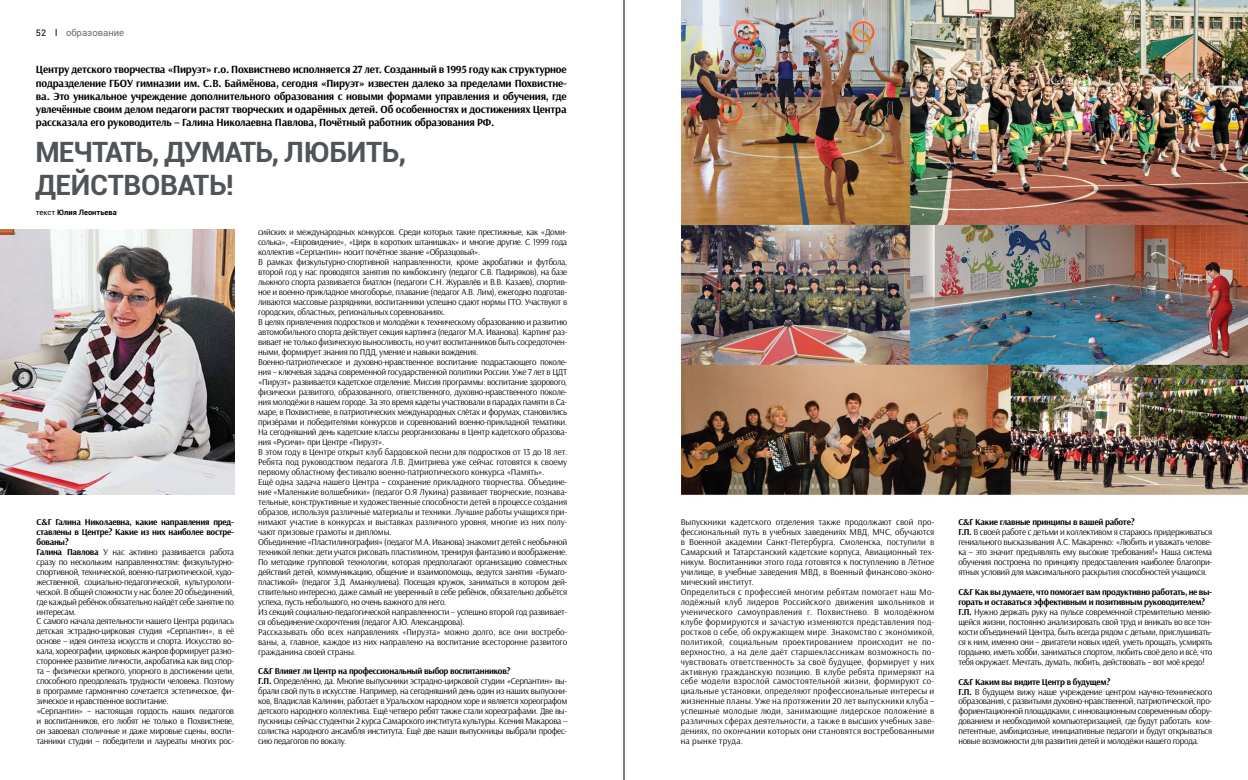
<style>
.page{position:relative;width:1248px;height:780px;background:#fff}
.page>*{position:absolute;margin:0;border:0;box-sizing:border-box;transform-origin:0 0}
.t1{font:700 28px/33px "Roboto";letter-spacing:-.015em;color:#4e5458}
.t2{font:700 11px/13.2px "Arsenal";letter-spacing:-.02em;color:#000;text-align:justify}
.t3{font:9.5px "Roboto";color:#6c6f71}
.t4{font:9px/10px "Arsenal";letter-spacing:-.03em;color:#000}
.t5{font:9px/10px "Arsenal";letter-spacing:.02em;color:#000}
.t6{font:700 7.5px "Roboto";color:#000}
.s1{font-size:9px;color:#000}
.s2{font-weight:400}
.s3{font-weight:700}
.s4{font-family:"AG Opus C";font-weight:700}
</style>
<div class="page">
<img style="left:0;top:229px;width:234px;height:265px">
<img style="left:624px;top:0;width:623px;height:504px">
<hr style="left:623px;top:0;width:1px;height:780px;background:#000">
<p class="t3" style="left:36px;top:26px;width:90px"><span class="s1">52 l</span> образование</p>
<p class="t2" style="left:36px;top:63px;width:532px">Центру детского творчества «Пируэт» г.о. Похвистнево исполняется 27 лет. Созданный в 1995 году как структурное подразделение ГБОУ гимназии им. С.В. Баймёнова, сегодня «Пируэт» известен далеко за пределами Похвистне&shy;ва. Это уникальное учреждение дополнительного образования с новыми формами управления и обучения, где увлечённые своим делом педагоги растят творческих и одарённых детей. Об особенностях и достижениях Центра рассказала его руководитель – Галина Николаевна Павлова, Почётный работник образования РФ.</p>
<h1 class="t1" style="left:35px;top:134px;width:372px">МЕЧТАТЬ, ДУМАТЬ, ЛЮБИТЬ,<br>ДЕЙСТВОВАТЬ!</h1>
<p class="t6" style="left:36px;top:207px;width:82px"><span class="s2">текст</span> Юлия Леонтьева</p>
<p class="t4" style="left:37px;top:516px;width:199px"><span class="s3">С</span><span class="s4">&amp;</span><span class="s3">Г Галина Николаевна, какие направления пред&shy;ставлены в Центре? Какие из них наиболее востре&shy;бованы?<br>Галина Павлова</span> У нас активно развивается работа сразу по нескольким направленностям: физкультурно&shy;спортивной, технической, военно-патриотической, худо&shy;жественной, социально-педагогической, культурологи&shy;ческой. В общей сложности у нас более 20 объединений, где каждый ребёнок обязательно найдёт себе занятие по интересам.<br>С самого начала деятельности нашего Центра родилась детская эстрадно-цирковая студия «Серпантин», в её основе – идея синтеза искусств и спорта. Искусство во&shy;кала, хореографии, цирковых жанров формирует разно&shy;стороннее развитие личности, акробатика как вид спор&shy;та – физически крепкого, упорного в достижении цели, способного преодолевать трудности человека. Поэтому в программе гармонично сочетается эстетическое, фи&shy;зическое и нравственное воспитание.<br>«Серпантин» – настоящая гордость наших педагогов и воспитанников, его любят не только в Похвистневе, он завоевал столичные и даже мировые сцены, воспи&shy;танники студии – победители и лауреаты многих рос-</p>
<p class="t4" style="left:258px;top:227px;width:311px">сийских и международных конкурсов. Среди которых такие престижные, как «Доми&shy;солька», «Евровидение», «Цирк в коротких штанишках» и многие другие. С 1999 года коллектив «Серпантин» носит почётное звание «Образцовый».<br>В рамках физкультурно-спортивной направленности, кроме акробатики и футбола, второй год у нас проводятся занятия по кикбоксингу (педагог С.В. Падиряков), на базе лыжного спорта развивается биатлон (педагоги С.Н. Журавлёв и В.В. Казаев), спортив&shy;ное и военно-прикладное многоборье, плавание (педагог А.В. Лим), ежегодно подготав&shy;ливаются массовые разрядники, воспитанники успешно сдают нормы ГТО. Участвуют в городских, областных, региональных соревнованиях.<br>В целях привлечения подростков и молодёжи к техническому образованию и развитию автомобильного спорта действует секция картинга (педагог М.А. Иванова). Картинг раз&shy;вивает не только физическую выносливость, но учит воспитанников быть сосредоточен&shy;ными, формирует знания по ПДД, умение и навыки вождения.<br>Военно-патриотическое и духовно-нравственное воспитание подрастающего поколе&shy;ния – ключевая задача современной государственной политики России. Уже 7 лет в ЦДТ «Пируэт» развивается кадетское отделение. Миссия программы: воспитание здорового, физически развитого, образованного, ответственного, духовно-нравственного поколе&shy;ния молодёжи в нашем городе. За это время кадеты участвовали в парадах памяти в Са&shy;маре, в Похвистневе, в патриотических международных слётах и форумах, становились призёрами и победителями конкурсов и соревнований военно-прикладной тематики.<br>На сегодняшний день кадетские классы реорганизованы в Центр кадетского образова&shy;ния «Русичи» при Центре «Пируэт».<br>В этом году в Центре открыт клуб бардовской песни для подростков от 13 до 18 лет.<br>Ребята под руководством педагога Л.В. Дмитриева уже сейчас готовятся к своему первому областному фестивалю военно-патриотического конкурса «Память».<br>Ещё одна задача нашего Центра – сохранение прикладного творчества. Объедине&shy;ние «Маленькие волшебники» (педагог О.Я Лукина) развивает творческие, познава&shy;тельные, конструктивные и художественные способности детей в процессе создания образов, используя различные материалы и техники. Лучшие работы учащихся при&shy;нимают участие в конкурсах и выставках различного уровня, многие из них полу&shy;чают призовые грамоты и дипломы.<br>Объединение «Пластилинография» (педагог М.А. Иванова) знакомит детей с необычной техникой лепки: дети учатся рисовать пластилином, тренируя фантазию и воображение.<br>По методике групповой технологии, которая предполагают организацию совместных действий детей, коммуникацию, общение и взаимопомощь, ведутся занятия «Бумаго&shy;пластикой» (педагог З.Д. Аманкулиева). Посещая кружок, заниматься в котором дей&shy;ствительно интересно, даже самый не уверенный в себе ребёнок, обязательно добьётся успеха, пусть небольшого, но очень важного для него.<br>Из секций социально-педагогической направленности – успешно второй год развивает&shy;ся объединение скорочтения (педагог А.Ю. Александрова).<br>Рассказывать обо всех направлениях «Пируэта» можно долго, все они востребо&shy;ваны, а, главное, каждое из них направлено на воспитание всесторонне развитого гражданина своей страны.</p>
<p class="t4" style="left:258px;top:666px;width:311px"><span class="s3">С</span><span class="s4">&amp;</span><span class="s3">Г Влияет ли Центр на профессиональный выбор воспитанников?<br>Г.П.</span> Определённо, да. Многие выпускники эстрадно-цирковой студии «Серпантин» вы&shy;брали свой путь в искусстве. Например, на сегодняшний день один из наших выпускни&shy;ков, Владислав Калинин, работает в Уральском народном хоре и является хореографом детского народного коллектива. Ещё четверо ребят также стали хореографами. Две вы&shy;пускницы сейчас студентки 2 курса Самарского института культуры. Ксения Макарова – солистка народного ансамбля института. Ещё две наши выпускницы выбрали профес&shy;сию педагогов по вокалу.</p>
<p class="t5" style="left:680px;top:517px;width:255px">Выпускники кадетского отделения также продолжают свой про&shy;фессиональный путь в учебных заведениях МВД, МЧС, обучаются в Военной академии Санкт-Петербурга, Смоленска, поступили в Самарский и Татарстанский кадетские корпуса, Авиационный тех&shy;никум. Воспитанники этого года готовятся к поступлению в Лётное училище, в учебные заведения МВД, в Военный финансово-эконо&shy;мический институт.<br>Определиться с профессией многим ребятам помогает наш Мо&shy;лодёжный клуб лидеров Российского движения школьников и ученического самоуправления г. Похвистнево. В молодёжном клубе формируются и зачастую изменяются представления под&shy;ростков о себе, об окружающем мире. Знакомство с экономикой, политикой, социальным проектированием происходит не по&shy;верхностно, а на деле даёт старшеклассникам возможность по&shy;чувствовать ответственность за своё будущее, формирует у них активную гражданскую позицию. В клубе ребята примеряют на себе модели взрослой самостоятельной жизни, формируют со&shy;циальные установки, определяют профессиональные интересы и жизненные планы. Уже на протяжении 20 лет выпускники клуба – успешные молодые люди, занимающие лидерское положение в различных сферах деятельности, а также в высших учебных заве&shy;дениях, по окончании которых они становятся востребованными на рынке труда.</p>
<p class="t4" style="left:958px;top:517px;width:255px"><span class="s3">С</span><span class="s4">&amp;</span><span class="s3">Г Какие главные принципы в вашей работе?<br>Г.П.</span> В своей работе с детьми и коллективом я стараюсь придерживаться гениального высказывания А.С. Макаренко: «Любить и уважать челове&shy;ка – это значит предъявлять ему высокие требования!» Наша система обучения построена по принципу предоставления наиболее благопри&shy;ятных условий для максимального раскрытия способностей учащихся.</p>
<p class="t4" style="left:958px;top:586px;width:255px"><span class="s3">С</span><span class="s4">&amp;</span><span class="s3">Г Как вы думаете, что помогает вам продуктивно работать, не вы&shy;горать и оставаться эффективным и позитивным руководителем?<br>Г.П.</span> Нужно держать руку на пульсе современной стремительно меняю&shy;щейся жизни, постоянно анализировать свой труд и вникать во все тон&shy;кости объединений Центра, быть всегда рядом с детьми, прислушивать&shy;ся к ним, именно они – двигатели новых идей, уметь прощать, усмирять гордыню, иметь хобби, заниматься спортом, любить своё дело и всё, что тебя окружает. Мечтать, думать, любить, действовать – вот моё кредо!</p>
<p class="t4" style="left:958px;top:676px;width:255px"><span class="s3">С</span><span class="s4">&amp;</span><span class="s3">Г Каким вы видите Центр в будущем?<br>Г.П.</span> В будущем вижу наше учреждение центром научно-технического образования, с развитыми духовно-нравственной, патриотической, про&shy;фориентационной площадками, с инновационным современным обору&shy;дованием и необходимой компьютеризацией, где будут работать ком&shy;петентные, амбициозные, инициативные педагоги и будут открываться новые возможности для развития детей и молодёжи нашего города.</p>
</div>
